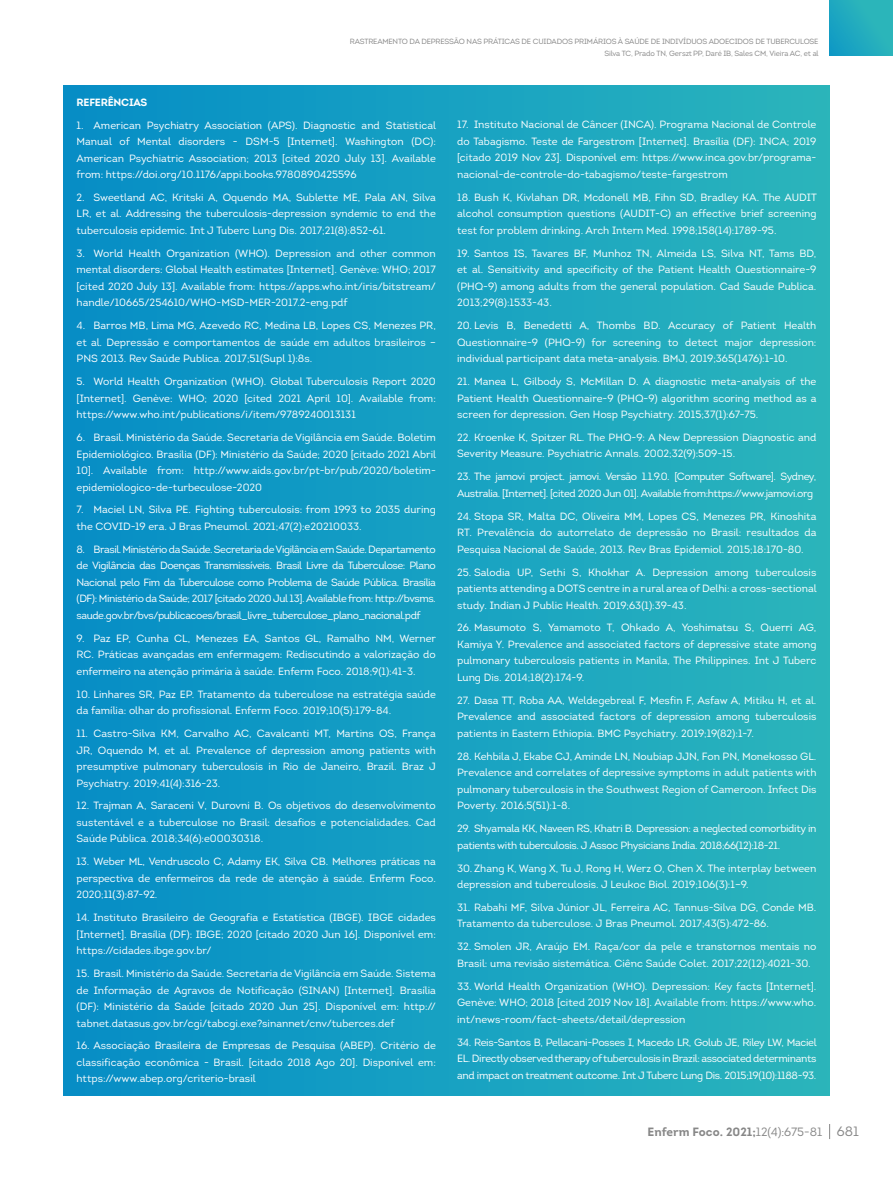
<style>
.page{position:relative;width:893px;height:1191px;background:#fff}
.page>*{position:absolute;margin:0;border:0;box-sizing:border-box;transform-origin:0 0}
.t1{font:700 12px "Intro";color:#878787}
.t2{font:10.5px/16.5px "Intro";color:#fff;text-align:justify}
.t3{font:10.5px/16.5px "Intro";letter-spacing:-.04em;color:#fff}
.t4{font:10.5px/16.5px "Intro";letter-spacing:-.03em;color:#fff}
.t5{font:700 10.5px "Intro";letter-spacing:-.02em;color:#fff}
.t6{font:7.5px/12px "Intro";letter-spacing:-.02em;color:#878787}
.s1{font-weight:400}
.s2{font-weight:400;font-size:13.5px}
</style>
<div class="page">
<div style="left:829px;top:0;width:64px;height:56px;background:linear-gradient(to right,#17a0c3,#2eb8b9)"></div>
<div style="left:64px;top:85px;width:765px;height:1010px;background:linear-gradient(to right,#058dc7,#2bb5bc)"></div>
<svg style="left:829px;top:1124px;width:1px;height:15px"></svg>
<p class="t6" style="left:350px;top:35px;width:11px">Rastreamento</p>
<p class="t6" style="left:410px;top:35px;width:18px">da depress</p>
<p class="t6" style="left:454px;top:35px;width:19px">ão nas</p>
<p class="t6" style="left:484px;top:35px;width:6px">práticas</p>
<p class="t6" style="left:522px;top:35px;width:18px">de cuidados</p>
<p class="t6" style="left:574px;top:35px;width:6px">primários</p>
<p class="t6" style="left:618px;top:35px;width:50px">à saúde de indiv</p>
<p class="t6" style="left:683px;top:35px;width:9px">íduos</p>
<p class="t6" style="left:709px;top:35px;width:6px">adoecidos</p>
<p class="t6" style="left:604px;top:35px;width:216px;text-indent:151px">de tuberculose<br>Silva TC, Prado TN, GersztPP, Daré IB, Sales CM, Vieira AC, et al</p>
<p class="t5" style="left:77px;top:95px;width:72px">REFERÊNCIAS</p>
<p class="t2" style="left:77px;top:117px;width:361px">1. American Psychiatry Association (APS). Diagnostic and Statistical Manual of Mental disorders - DSM-5 [Internet]. Washington (DC):<br>American Psychiatric Association; 2013 [cited 2020 July 13]. Available from: https://doi.org/10.1176/appi.books.9780890425596</p>
<p class="t2" style="left:77px;top:189px;width:361px">2. Sweetland AC, Kritski A, Oquendo MA, Sublette ME, Pala AN, Silva LR, et al. Addressing the tuberculosis-depression syndemic to end the tuberculosis epidemic. Int J Tuberc Lung Dis. 2017;21(8):852-61.</p>
<p class="t2" style="left:77px;top:245px;width:361px">3. World Health Organization (WHO). Depression and other common mental disorders: Global Health estimates [Internet]. Genève: WHO; 2017 [cited 2020 July 13]. Available from: https://apps.who.int/iris/bitstream/ handle/10665/254610/WHO-MSD-MER-2017.2-eng.pdf</p>
<p class="t2" style="left:77px;top:317px;width:361px">4. Barros MB, Lima MG, Azevedo RC, Medina LB, Lopes CS, Menezes PR, et al. Depressão e comportamentos de saúde em adultos brasileiros – PNS 2013. Rev Saúde Publica. 2017;51(Supl 1):8s.</p>
<p class="t2" style="left:77px;top:373px;width:361px">5. World Health Organization (WHO). Global Tuberculosis Report 2020 [Internet]. Genève: WHO; 2020 [cited 2021 April 10]. Available from: https://www.who.int/publications/i/item/9789240013131</p>
<p class="t2" style="left:77px;top:429px;width:361px">6. Brasil. Ministério da Saúde. Secretaria de Vigilância em Saúde. Boletim Epidemiológico. Brasília (DF): Ministério da Saúde; 2020 [citado 2021 Abril 10]. Available from: http://www.aids.gov.br/pt-br/pub/2020/boletim&shy;epidemiologico-de-turbeculose-2020</p>
<p class="t2" style="left:77px;top:501px;width:361px">7. Maciel LN, Silva PE. Fighting tuberculosis: from 1993 to 2035 during the COVID-19 era. J Bras Pneumol. 2021;47(2):e20210033.</p>
<p class="t2" style="left:77px;top:541px;width:361px">8. Brasil. Ministério da Saúde. Secretaria de Vigilância em Saúde. Departamento de Vigilância das Doenças Transmissíveis. Brasil Livre da Tuberculose: Plano Nacional pelo Fim da Tuberculose como Problema de Saúde Pública. Brasília (DF): Ministério da Saúde; 2017 [citado 2020 Jul 13]. Available from: http://bvsms. saude.gov.br/bvs/publicacoes/brasil_livre_tuberculose_plano_nacional.pdf</p>
<p class="t2" style="left:77px;top:630px;width:361px">9. Paz EP, Cunha CL, Menezes EA, Santos GL, Ramalho NM, Werner RC. Práticas avançadas em enfermagem: Rediscutindo a valorização do enfermeiro na atenção primária à saúde. Enferm Foco. 2018;9(1):41-3.</p>
<p class="t2" style="left:77px;top:686px;width:361px">10. Linhares SR, Paz EP. Tratamento da tuberculose na estratégia saúde da família: olhar do profissional. Enferm Foco. 2019;10(5):179-84.</p>
<p class="t2" style="left:77px;top:725px;width:361px">11. Castro-Silva KM, Carvalho AC, Cavalcanti MT, Martins OS, França JR, Oquendo M, et al. Prevalence of depression among patients with presumptive pulmonary tuberculosis in Rio de Janeiro, Brazil. Braz J Psychiatry. 2019;41(4):316-23.</p>
<p class="t2" style="left:77px;top:797px;width:361px">12. Trajman A, Saraceni V, Durovni B. Os objetivos do desenvolvimento sustentável e a tuberculose no Brasil: desafios e potencialidades. Cad Saúde Pública. 2018;34(6):e00030318.</p>
<p class="t2" style="left:77px;top:853px;width:361px">13. Weber ML, Vendruscolo C, Adamy EK, Silva CB. Melhores práticas na perspectiva de enfermeiros da rede de atenção à saúde. Enferm Foco.<br>2020;11(3):87-92.</p>
<p class="t2" style="left:77px;top:909px;width:361px">14. Instituto Brasileiro de Geografia e Estatística (IBGE). IBGE cidades [Internet]. Brasília (DF): IBGE; 2020 [citado 2020 Jun 16]. Disponível em: https://cidades.ibge.gov.br/</p>
<p class="t2" style="left:77px;top:965px;width:361px">15. Brasil. Ministério da Saúde. Secretaria de Vigilância em Saúde. Sistema de Informação de Agravos de Notificação (SINAN) [Internet]. Brasília (DF): Ministério da Saúde [citado 2020 Jun 25]. Disponível em: http:// tabnet.datasus.gov.br/cgi/tabcgi.exe?sinannet/cnv/tuberces.def</p>
<p class="t2" style="left:77px;top:1037px;width:361px">16. Associação Brasileira de Empresas de Pesquisa (ABEP). Critério de classificação econômica - Brasil. [citado 2018 Ago 20]. Disponível em: https://www.abep.org/criterio-brasil</p>
<p class="t2" style="left:457px;top:117px;width:361px">17. Instituto Nacional de Câncer (INCA). Programa Nacional de Controle do Tabagismo. Teste de Fargestrom [Internet]. Brasília (DF): INCA; 2019 [citado 2019 Nov 23]. Disponível em: https://www.inca.gov.br/programa&shy;nacional-de-controle-do-tabagismo/teste-fargestrom</p>
<p class="t2" style="left:457px;top:189px;width:361px">18. Bush K, Kivlahan DR, Mcdonell MB, Fihn SD, Bradley KA. The AUDIT alcohol consumption questions (AUDIT-C) an effective brief screening test for problem drinking. Arch Intern Med. 1998;158(14):1789-95.</p>
<p class="t2" style="left:457px;top:245px;width:361px">19. Santos IS, Tavares BF, Munhoz TN, Almeida LS, Silva NT, Tams BD, et al. Sensitivity and specificity of the Patient Health Questionnaire-9 (PHQ-9) among adults from the general population. Cad Saude Publica.<br>2013;29(8):1533-43.</p>
<p class="t2" style="left:457px;top:317px;width:361px">20. Levis B, Benedetti A, Thombs BD. Accuracy of Patient Health Questionnaire-9 (PHQ-9) for screening to detect major depression: individual participant data meta-analysis. BMJ, 2019;365(1476):1-10.</p>
<p class="t2" style="left:457px;top:373px;width:361px">21. Manea L, Gilbody S, McMillan D. A diagnostic meta-analysis of the Patient Health Questionnaire-9 (PHQ-9) algorithm scoring method as a screen for depression. Gen Hosp Psychiatry. 2015;37(1):67-75.</p>
<p class="t2" style="left:457px;top:429px;width:361px">22. Kroenke K, Spitzer RL. The PHQ-9: A New Depression Diagnostic and<br>Severity Measure. Psychiatric Annals. 2002;32(9):509-15.</p>
<p class="t3" style="left:457px;top:468px;width:361px">23. The jamovi project. jamovi. Versão 1.1.9.0. [Computer Software]. Sydney,<br>Australia. [Internet]. [cited 2020 Jun 01]. Available from:https://www.jamovi.org</p>
<p class="t2" style="left:457px;top:508px;width:361px">24. Stopa SR, Malta DC, Oliveira MM, Lopes CS, Menezes PR, Kinoshita RT. Prevalência do autorrelato de depressão no Brasil: resultados da Pesquisa Nacional de Saúde, 2013. Rev Bras Epidemiol. 2015;18:170-80.</p>
<p class="t2" style="left:457px;top:564px;width:361px">25. Salodia UP, Sethi S, Khokhar A. Depression among tuberculosis patients attending a DOTS centre in a rural area of Delhi: a cross-sectional study. Indian J Public Health. 2019;63(1):39-43.</p>
<p class="t2" style="left:457px;top:619px;width:361px">26. Masumoto S, Yamamoto T, Ohkado A, Yoshimatsu S, Querri AG, Kamiya Y. Prevalence and associated factors of depressive state among pulmonary tuberculosis patients in Manila, The Philippines. Int J Tuberc Lung Dis. 2014;18(2):174-9.</p>
<p class="t2" style="left:457px;top:692px;width:361px">27. Dasa TT, Roba AA, Weldegebreal F, Mesfin F, Asfaw A, Mitiku H, et al.<br>Prevalence and associated factors of depression among tuberculosis patients in Eastern Ethiopia. BMC Psychiatry. 2019;19(82):1-7.</p>
<p class="t2" style="left:457px;top:748px;width:361px">28. Kehbila J, Ekabe CJ, Aminde LN, Noubiap JJN, Fon PN, Monekosso GL.<br>Prevalence and correlates of depressive symptoms in adult patients with pulmonary tuberculosis in the Southwest Region of Cameroon. Infect Dis Poverty. 2016;5(51):1-8.</p>
<p class="t4" style="left:457px;top:820px;width:361px">29. Shyamala KK, Naveen RS, Khatri B. Depression: a neglected comorbidity in patients with tuberculosis. J Assoc Physicians India. 2018;66(12):18-21.</p>
<p class="t2" style="left:457px;top:859px;width:361px">30. Zhang K, Wang X, Tu J, Rong H, Werz O, Chen X. The interplay between depression and tuberculosis. J Leukoc Biol. 2019;106(3):1–9.</p>
<p class="t2" style="left:457px;top:899px;width:361px">31. Rabahi MF, Silva Júnior JL, Ferreira AC, Tannus-Silva DG, Conde MB.<br>Tratamento da tuberculose. J Bras Pneumol. 2017;43(5):472-86.</p>
<p class="t2" style="left:457px;top:938px;width:361px">32. Smolen JR, Araújo EM. Raça/cor da pele e transtornos mentais no<br>Brasil: uma revisão sistemática. Ciênc Saúde Colet. 2017;22(12):4021-30.</p>
<p class="t2" style="left:457px;top:977px;width:361px">33. World Health Organization (WHO). Depression: Key facts [Internet].<br>Genève: WHO; 2018 [cited 2019 Nov 18]. Available from: https://www.who. int/news-room/fact-sheets/detail/depression</p>
<p class="t2" style="left:457px;top:1033px;width:361px">34. Reis-Santos B, Pellacani-Posses I, Macedo LR, Golub JE, Riley LW, Maciel EL. Directly observed therapy of tuberculosis in Brazil: associated determinants and impact on treatment outcome. Int J Tuberc Lung Dis. 2015;19(10):1188-93.</p>
<p class="t1" style="left:648px;top:1123px;width:213px">Enferm Foco. 2021;<span class="s1">12(4):675-81</span> <span class="s2">681</span></p>
</div>
